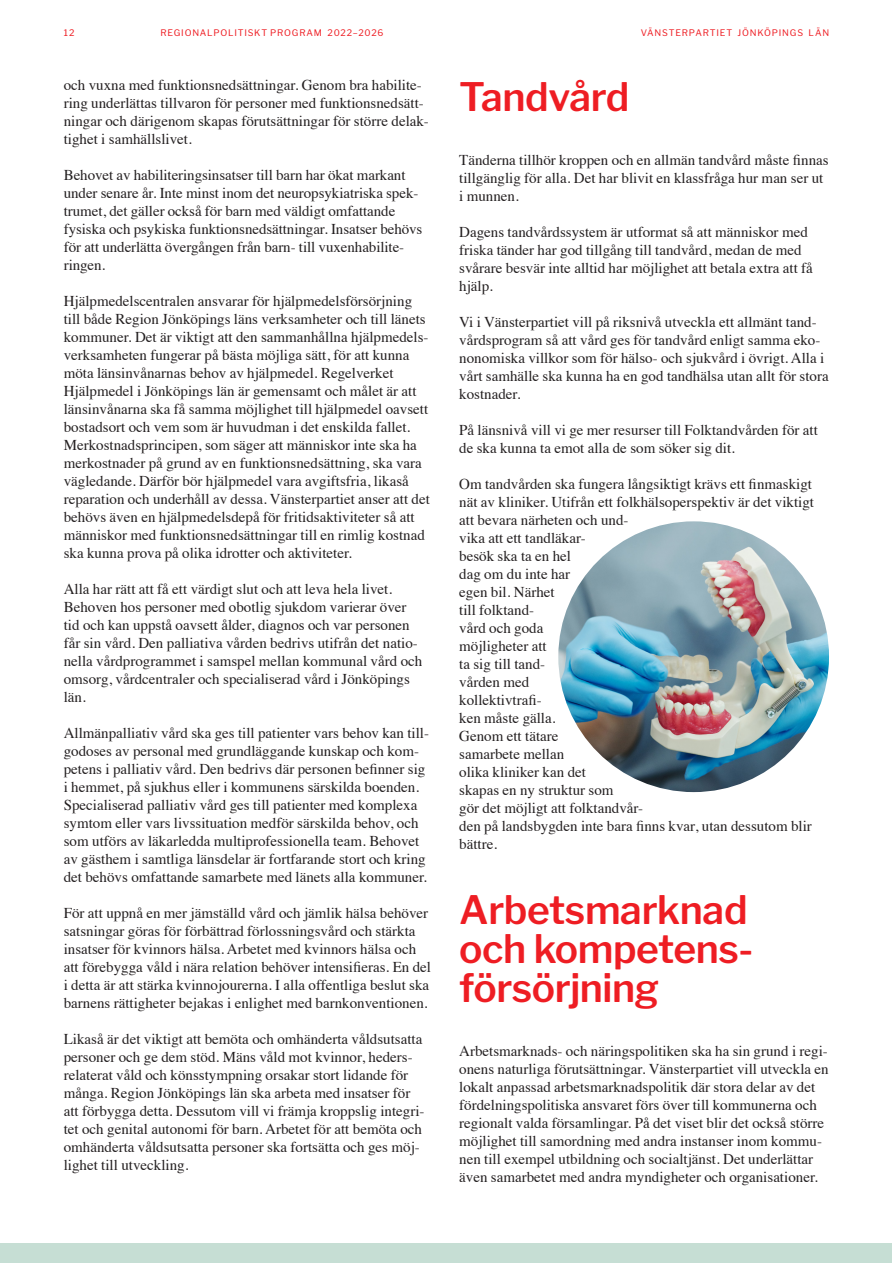
<style>
.page{position:relative;width:893px;height:1263px;background:#fff}
.page>*{position:absolute;margin:0;border:0;box-sizing:border-box;transform-origin:0 0}
.Rubrik_stor_Libre_Fr{font:600 39px/39px "Libre Franklin";letter-spacing:-.01em;color:#ee1d23}
.Bröd_Artikel_Times_1{font:15px/18px "Times";color:#231f20}
.t1{font:9px "Libre Franklin";letter-spacing:.085em;color:#ee1d23}
</style>
<div class="page">
<div style="left:0;top:1243px;width:892px;height:20px;background:#c6ded4"></div>
<img style="left:558px;top:521px;width:271px;height:271px;border-radius:135px">
<p class="t1" style="left:64px;top:26px;width:12px">12</p>
<p class="t1" style="left:161px;top:26px;width:225px">REGIONALPOLITISKT PROGRAM 2022–2026</p>
<p class="t1" style="left:641px;top:26px;width:190px">VÄNSTERPARTIET JÖNKÖPINGS LÄN</p>
<p class="Bröd_Artikel_Times_1" style="left:64px;top:75px;width:367px">och vuxna med funktionsnedsättningar. Genom bra habilite&shy;ring underlättas tillvaron för personer med funktionsnedsätt&shy;ningar och därigenom skapas förutsättningar för större delak&shy;tighet i samhällslivet.</p>
<p class="Bröd_Artikel_Times_1" style="left:64px;top:165px;width:360px">Behovet av habiliteringsinsatser till barn har ökat markant under senare år. Inte minst inom det neuropsykiatriska spek&shy;trumet, det gäller också för barn med väldigt omfattande fysiska och psykiska funktionsnedsättningar. Insatser behövs för att underlätta övergången från barn- till vuxenhabilite&shy;ringen.</p>
<p class="Bröd_Artikel_Times_1" style="left:64px;top:291px;width:368px">Hjälpmedelscentralen ansvarar för hjälpmedelsförsörjning till både Region Jönköpings läns verksamheter och till länets kommuner. Det är viktigt att den sammanhållna hjälpmedels&shy;verksamheten fungerar på bästa möjliga sätt, för att kunna möta länsinvånarnas behov av hjälpmedel. Regelverket Hjälpmedel i Jönköpings län är gemensamt och målet är att länsinvånarna ska få samma möjlighet till hjälpmedel oavsett bostadsort och vem som är huvudman i det enskilda fallet.<br>Merkostnadsprincipen, som säger att människor inte ska ha merkostnader på grund av en funktionsnedsättning, ska vara vägledande. Därför bör hjälpmedel vara avgiftsfria, likaså reparation och underhåll av dessa. Vänsterpartiet anser att det behövs även en hjälpmedelsdepå för fritidsaktiviteter så att människor med funktionsnedsättningar till en rimlig kostnad ska kunna prova på olika idrotter och aktiviteter.</p>
<p class="Bröd_Artikel_Times_1" style="left:64px;top:579px;width:360px">Alla har rätt att få ett värdigt slut och att leva hela livet.<br>Behoven hos personer med obotlig sjukdom varierar över tid och kan uppstå oavsett ålder, diagnos och var personen får sin vård. Den palliativa vården bedrivs utifrån det natio&shy;nella vårdprogrammet i samspel mellan kommunal vård och omsorg, vårdcentraler och specialiserad vård i Jönköpings län.</p>
<p class="Bröd_Artikel_Times_1" style="left:64px;top:723px;width:367px">Allmänpalliativ vård ska ges till patienter vars behov kan till&shy;godoses av personal med grundläggande kunskap och kom&shy;petens i palliativ vård. Den bedrivs där personen befinner sig i hemmet, på sjukhus eller i kommunens särskilda boenden.<br>Specialiserad palliativ vård ges till patienter med komplexa symtom eller vars livssituation medför särskilda behov, och som utförs av läkarledda multiprofessionella team. Behovet av gästhem i samtliga länsdelar är fortfarande stort och kring det behövs omfattande samarbete med länets alla kommuner.</p>
<p class="Bröd_Artikel_Times_1" style="left:64px;top:903px;width:369px">För att uppnå en mer jämställd vård och jämlik hälsa behöver satsningar göras för förbättrad förlossningsvård och stärkta insatser för kvinnors hälsa. Arbetet med kvinnors hälsa och att förebygga våld i nära relation behöver intensifieras. En del i detta är att stärka kvinnojourerna. I alla offentliga beslut ska barnens rättigheter bejakas i enlighet med barnkonventionen.</p>
<p class="Bröd_Artikel_Times_1" style="left:64px;top:1029px;width:362px">Likaså är det viktigt att bemöta och omhänderta våldsutsatta personer och ge dem stöd. Mäns våld mot kvinnor, heders&shy;relaterat våld och könsstympning orsakar stort lidande för många. Region Jönköpings län ska arbeta med insatser för att förbygga detta. Dessutom vill vi främja kroppslig integri&shy;tet och genital autonomi för barn. Arbetet för att bemöta och omhänderta våldsutsatta personer ska fortsätta och ges möj&shy;lighet till utveckling.</p>
<p class="Rubrik_stor_Libre_Fr" style="left:459px;top:74px;width:172px">Tandvård</p>
<p class="Bröd_Artikel_Times_1" style="left:459px;top:150px;width:371px">Tänderna tillhör kroppen och en allmän tandvård måste finnas tillgänglig för alla. Det har blivit en klassfråga hur man ser ut i munnen.</p>
<p class="Bröd_Artikel_Times_1" style="left:459px;top:222px;width:355px">Dagens tandvårdssystem är utformat så att människor med friska tänder har god tillgång till tandvård, medan de med svårare besvär inte alltid har möjlighet att betala extra att få hjälp.</p>
<p class="Bröd_Artikel_Times_1" style="left:459px;top:312px;width:371px">Vi i Vänsterpartiet vill på riksnivå utveckla ett allmänt tand&shy;vårdsprogram så att vård ges för tandvård enligt samma eko&shy;nonomiska villkor som för hälso- och sjukvård i övrigt. Alla i vårt samhälle ska kunna ha en god tandhälsa utan allt för stora kostnader.</p>
<p class="Bröd_Artikel_Times_1" style="left:459px;top:420px;width:360px">På länsnivå vill vi ge mer resurser till Folktandvården för att de ska kunna ta emot alla de som söker sig dit.</p>
<p class="Bröd_Artikel_Times_1" style="left:459px;top:474px;width:356px">Om tandvården ska fungera långsiktigt krävs ett finmaskigt nät av kliniker. Utifrån ett folkhälsoperspektiv är det viktigt att bevara närheten och und-<br>vika att ett tandläkar-<br>besök ska ta en hel<br>dag om du inte har<br>egen bil. Närhet<br>till folktand-<br>vård och goda<br>möjligheter att<br>ta sig till tand-<br>vården med<br>kollektivtrafi-<br>ken måste gälla.<br>Genom ett tätare<br>samarbete mellan<br>olika kliniker kan det<br>skapas en ny struktur som<br>gör det möjligt att folktandvår-<br>den på landsbygden inte bara finns kvar, utan dessutom blir bättre.</p>
<p class="Rubrik_stor_Libre_Fr" style="left:459px;top:887px;width:296px">Arbetsmarknad och kompetens&shy;försörjning</p>
<p class="Bröd_Artikel_Times_1" style="left:459px;top:1041px;width:371px">Arbetsmarknads- och näringspolitiken ska ha sin grund i regi&shy;onens naturliga förutsättningar. Vänsterpartiet vill utveckla en lokalt anpassad arbetsmarknadspolitik där stora delar av det fördelningspolitiska ansvaret förs över till kommunerna och regionalt valda församlingar. På det viset blir det också större möjlighet till samordning med andra instanser inom kommu&shy;nen till exempel utbildning och socialtjänst. Det underlättar även samarbetet med andra myndigheter och organisationer.</p>
</div>
